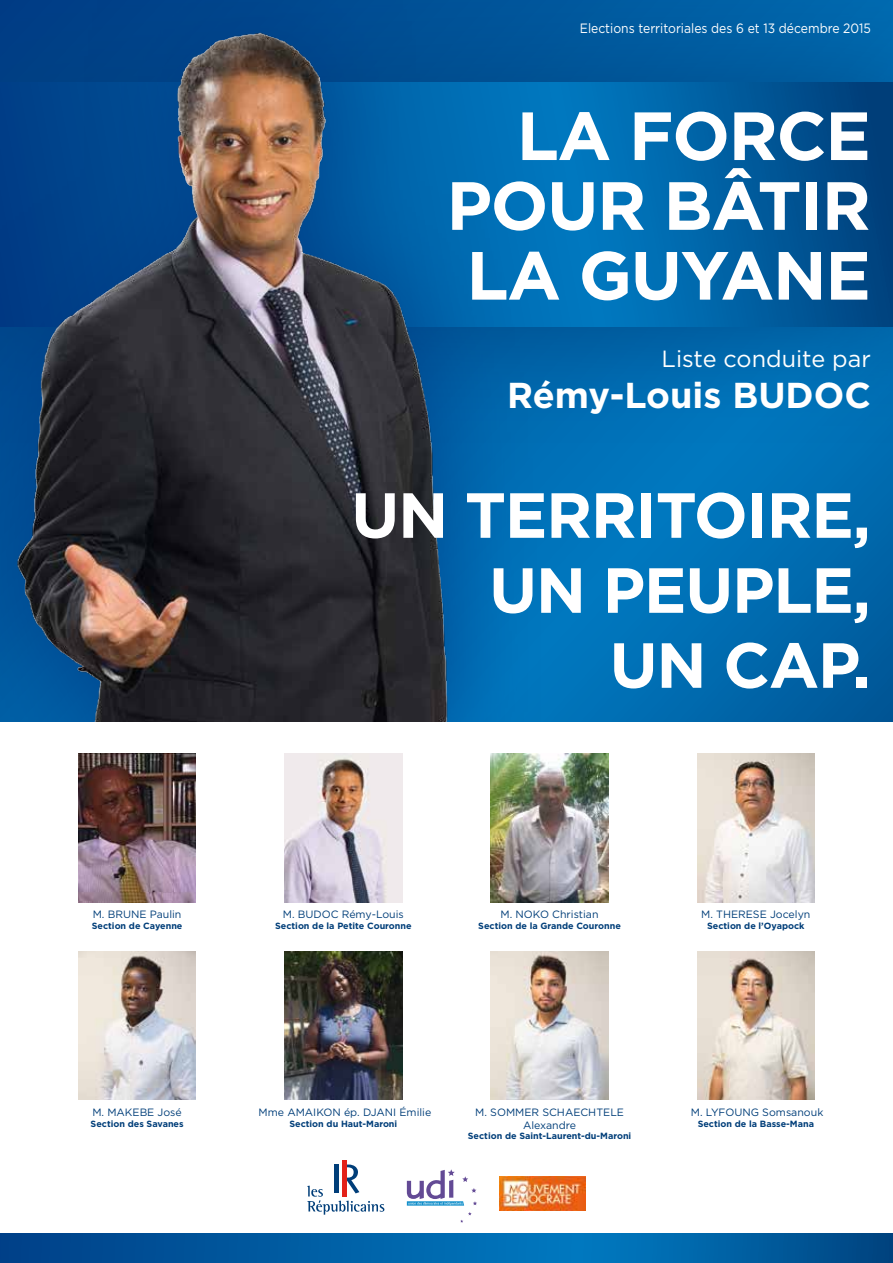
<style>
.page{position:relative;width:893px;height:1263px;background:#fff}
.page>*{position:absolute;margin:0;border:0;box-sizing:border-box;transform-origin:0 0}
.t1{font:700 68.1px/69.8px "Gotham";letter-spacing:-.02em;color:#fff;text-align:justify}
.t2{font:700 63.6px/75px "Gotham";letter-spacing:-.02em;color:#fff;text-align:right}
.t3{font:700 36px "Gotham";color:#fff}
.t4{font:23.4px "Gotham";color:#fff}
.t5{font:13.5px "Gotham";color:#fff;scale:.9 1}
.t6{font:10.65px/12.8px "Gotham";color:#003e79;text-align:center}
.t7{font:700 9px "Gotham";color:#003e79}
</style>
<div class="page">
<svg style="left:544px;top:446px;width:349px;height:276px;background:#006db3"></svg>
<div style="left:0;top:0;width:893px;height:446px;background:#003e79;opacity:.75"></div>
<svg style="left:544px;top:83px;width:349px;height:244px;background:#005fa2"></svg>
<div style="left:0;top:0;width:544px;height:847px;background:#003882;opacity:.75"></div>
<img style="left:0;top:0;width:480px;height:723px">
<div style="left:0;top:723px;width:893px;height:540px;background:#fff"></div>
<svg style="left:307px;top:1164px;width:77px;height:51px"></svg>
<div style="left:342px;top:1160px;width:5px;height:36px;background:#e32119"></div>
<div style="left:334px;top:1164px;width:5px;height:29px;background:#003e79"></div>
<svg style="left:460px;top:1212px;width:12px;height:10px"></svg>
<svg style="left:407px;top:1169px;width:70px;height:36px"></svg>
<img style="left:500px;top:1177px;width:86px;height:33px">
<svg style="left:0;top:1233px;width:893px;height:30px;background:#005da2"></svg>
<img style="left:491px;top:753px;width:117px;height:149px">
<img style="left:697px;top:753px;width:118px;height:149px">
<img style="left:78px;top:951px;width:118px;height:149px">
<img style="left:285px;top:951px;width:117px;height:149px">
<img style="left:491px;top:951px;width:117px;height:149px">
<img style="left:697px;top:951px;width:118px;height:149px">
<img style="left:285px;top:753px;width:117px;height:149px">
<img style="left:78px;top:753px;width:118px;height:149px">
<h3 class="t5" style="left:580px;top:19px;width:325px">Elections territoriales des 6 et 13 décembre 2015</h3>
<h1 class="t1" style="left:446px;top:101px;width:426px;text-indent:70px">La force pour bâtir la Guyane</h1>
<h3 class="t4" style="left:661px;top:344px;width:211px">Liste conduite par</h3>
<h3 class="t3" style="left:507px;top:372px;width:335px">Rémy-Louis BU DOC</h3>
<h2 class="t2" style="left:351px;top:477px;width:521px">Un territoire, un peuple,<br>un cap.</h2>
<p class="t6" style="left:93px;top:908px;width:90px">M. BRUNE Paulin</p>
<p class="t7" style="left:92px;top:920px;width:92px">Section de Cayenne</p>
<p class="t6" style="left:92px;top:1105px;width:91px">M. MAKEBE José</p>
<p class="t7" style="left:91px;top:1117px;width:95px">Section des Savanes</p>
<p class="t6" style="left:283px;top:908px;width:123px">M. BUDOC Rémy-Louis</p>
<p class="t7" style="left:275px;top:920px;width:138px">Section de la Petite Couronne</p>
<p class="t6" style="left:501px;top:908px;width:99px">M. NOKO Christian</p>
<p class="t7" style="left:478px;top:920px;width:144px">Section de la Grande Couronne</p>
<p class="t6" style="left:701px;top:908px;width:111px">M. THERESE Jocelyn</p>
<p class="t7" style="left:707px;top:920px;width:99px">Section de l’Oyapock</p>
<p class="t6" style="left:259px;top:1105px;width:174px">Mme AMAIKON ép. DJANI Émilie</p>
<p class="t7" style="left:289px;top:1117px;width:109px">Section du Haut-Maroni</p>
<p class="t6" style="left:475px;top:1105px;width:150px">M. SOMMER SCHAECHTELE<br>Alexandre</p>
<p class="t7" style="left:468px;top:1130px;width:165px">Section de Saint-Laurent-du-Maroni</p>
<p class="t6" style="left:691px;top:1105px;width:134px">M. LYFOUNG Somsanouk</p>
<p class="t7" style="left:698px;top:1117px;width:118px">Section de la Basse-Mana</p>
</div>
